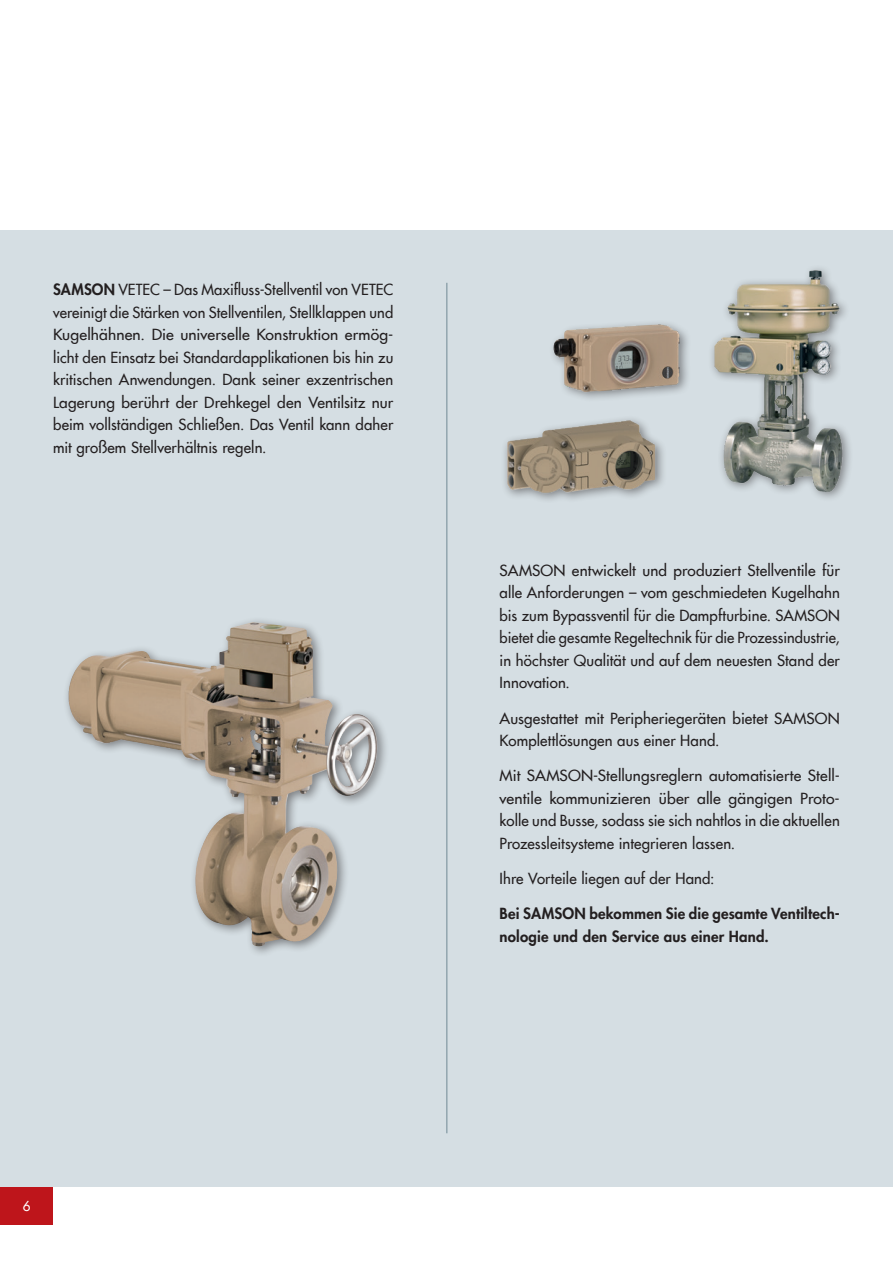
<style>
.page{position:relative;width:893px;height:1263px;background:#fff}
.page>*{position:absolute;margin:0;border:0;box-sizing:border-box;transform-origin:0 0}
.t1{font:500 15px/22.5px "Futura Com";letter-spacing:.01em;color:#231f20}
.t2{font:800 15px/22.5px "Futura Com";letter-spacing:.01em;color:#231f20}
.t3{font:500 13.5px "Futura Com";color:#fff}
.s1{font-weight:800}
</style>
<div class="page">
<div style="left:0;top:1186px;width:53px;height:39px;background:#be151b"></div>
<div style="left:0;top:230px;width:893px;height:956px;background:#d5dee3"></div>
<hr style="left:446px;top:283px;width:1px;height:850px;background:#708995">
<div style="left:62px;top:616px;width:327px;height:342px;background:#231f20;opacity:.5"></div>
<img style="left:68px;top:622px;width:185px;height:191px">
<img style="left:711px;top:268px;width:139px;height:230px">
<div style="left:501px;top:414px;width:166px;height:90px;background:#231f20;opacity:.5"></div>
<img style="left:503px;top:414px;width:154px;height:90px">
<img style="left:552px;top:323px;width:136px;height:76px">
<p class="t1" style="left:53px;top:278px;width:342px"><span class="s1">SAMSON</span> VETEC – Das Maxifluss-Stellventil von VETEC vereinigt die Stärken von Stellventilen, Stellklappen und Kugelhähnen. Die universelle Konstruktion ermög&shy;licht den Einsatz bei Standardapplikationen bis hin zu kritischen Anwendungen. Dank seiner exzentrischen Lagerung berührt der Drehkegel den Ventilsitz nur beim vollständigen Schließen. Das Ventil kann daher mit großem Stellverhältnis regeln.</p>
<p class="t3" style="left:23px;top:1196px;width:9px">6</p>
<p class="t1" style="left:500px;top:558px;width:342px;text-align:justify">SAMSON entwickelt und produziert Stellventile für alle Anforderungen – vom geschmiedeten Kugelhahn bis zum Bypassventil für die Dampfturbine. SAMSON bietet die gesamte Regeltechnik für die Prozessindustrie, in höchster Qualität und auf dem neuesten Stand der Innovation.</p>
<p class="t1" style="left:500px;top:706px;width:342px">Ausgestattet mit Peripheriegeräten bietet SAMSON<br>Komplettlösungen aus einer Hand.</p>
<p class="t1" style="left:500px;top:764px;width:342px;text-align:justify">Mit SAMSON-Stellungsreglern automatisierte Stell&shy;ventile kommunizieren über alle gängigen Proto&shy;kolle und Busse, sodass sie sich nahtlos in die aktuellen Prozessleitsysteme integrieren lassen.</p>
<p class="t1" style="left:500px;top:867px;width:216px">Ihre Vorteile liegen auf der Hand:</p>
<p class="t2" style="left:500px;top:902px;width:342px">Bei SAMSON bekommen Sie die gesamte Ventiltech&shy;nologie und den Service aus einer Hand.</p>
</div>
